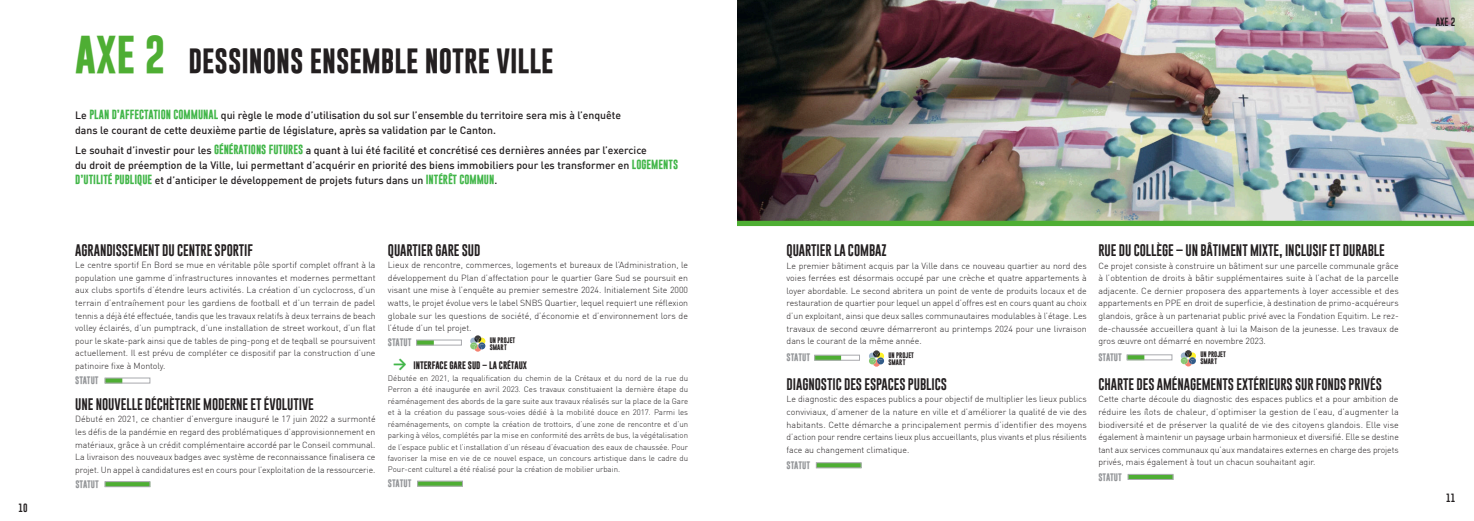
<style>
.page{position:relative;width:1474px;height:521px;background:#fff}
.page>*{position:absolute;margin:0;border:0;box-sizing:border-box;transform-origin:0 0}
.t1{font:700 38.5px "Gobold";color:#4eae33}
.t2{font:700 25.38px "Gobold";color:#231f20}
.t3{font:12.25px "Gobold";letter-spacing:-.005em;color:#231f20}
.t4{font:500 10.5px/14.9px "DIN";color:#231f20}
.t5{font:300 8.75px/12.6px "DIN";color:#231f20;text-align:justify}
.t6{font:8.75px "Gobold";color:#231f20}
.t7{font:300 7.88px/11.5px "DIN";color:#231f20;text-align:justify}
.t8{font:700 7.88px "Gobold";color:#939598}
.t9{font:700 7.88px "Gobold";color:#231f20}
.t10{font:700 5.86px/7px "Gobold";color:#231f20}
.s1{font-family:"Gobold";font-weight:700;font-size:9.62px;color:#42b649}
.s2{font-family:"Calibri";font-size:15.75px;color:#42b649}
</style>
<div class="page">
<img style="left:737px;top:0;width:736px;height:221px">
<div style="left:737px;top:221px;width:736px;height:5px;background:#4eae33"></div>
<div style="left:105px;top:378px;width:17px;height:5px;background:#4eae33"></div>
<div style="left:105px;top:378px;width:45px;height:5px;border:1px solid #a8a9ad"></div>
<div style="left:105px;top:482px;width:45px;height:5px;background:#4eae33"></div>
<div style="left:105px;top:481px;width:45px;height:6px;border:1px solid #a8a9ad"></div>
<div style="left:816px;top:463px;width:45px;height:5px;background:#4eae33"></div>
<div style="left:816px;top:462px;width:45px;height:6px;border:1px solid #a8a9ad"></div>
<div style="left:416px;top:340px;width:18px;height:5px;background:#4eae33"></div>
<div style="left:416px;top:340px;width:46px;height:5px;border:1px solid #a8a9ad"></div>
<svg style="left:470px;top:335px;width:15px;height:17px"></svg>
<div style="left:814px;top:355px;width:27px;height:5px;background:#4eae33"></div>
<div style="left:814px;top:355px;width:45px;height:5px;border:1px solid #a8a9ad"></div>
<svg style="left:869px;top:350px;width:15px;height:17px"></svg>
<div style="left:1126px;top:355px;width:18px;height:5px;background:#4eae33"></div>
<div style="left:1126px;top:354px;width:46px;height:6px;border:1px solid #a8a9ad"></div>
<svg style="left:1180px;top:350px;width:15px;height:16px"></svg>
<div style="left:1127px;top:474px;width:46px;height:6px;background:#4eae33"></div>
<div style="left:1127px;top:474px;width:46px;height:6px;border:1px solid #a8a9ad"></div>
<div style="left:417px;top:481px;width:46px;height:5px;background:#4eae33"></div>
<div style="left:417px;top:481px;width:46px;height:5px;border:1px solid #a8a9ad"></div>
<p class="t6" style="left:19px;top:502px;width:11px">10</p>
<h1 class="t1" style="left:75px;top:34px;width:92px">AXE 2</h1>
<h2 class="t2" style="left:189px;top:47px;width:366px">DESSINONS ENSEMBLE NOTRE VILLE</h2>
<p class="t4" style="left:75px;top:108px;width:547px">Le <span class="s1">PLAN D’AFFECTATION COMMUNAL</span> qui règle le mode d’utilisation du sol sur l’ensemble du territoire sera mis à l’enquête dans le courant de cette deuxième partie de législature, après sa validation par le Canton.</p>
<p class="t4" style="left:75px;top:143px;width:604px">Le souhait d’investir pour les <span class="s1">GÉNÉRATIONS FUTURES</span> a quant à lui été facilité et concrétisé ces dernières années par l’exercice<br>du droit de préemption de la Ville, lui permettant d’acquérir en priorité des biens immobiliers pour les transformer en <span class="s1">LOGEMENTS<br>D’UTILITÉ PUBLIQUE</span> et d’anticiper le développement de projets futurs dans un <span class="s1">INTÉRÊT COMMUN</span>.</p>
<h3 class="t3" style="left:75px;top:242px;width:179px">AGRANDISSEMENT DU CENTRE SPORTIF</h3>
<p class="t5" style="left:75px;top:259px;width:302px">Le centre sportif En Bord se mue en véritable pôle sportif complet offrant à la population une gamme d’infrastructures innovantes et modernes permettant aux clubs sportifs d’étendre leurs activités. La création d’un cyclocross, d’un terrain d’entraînement pour les gardiens de football et d’un terrain de padel tennis a déjà été effectuée, tandis que les travaux relatifs à deux terrains de beach volley éclairés, d’un pumptrack, d’une installation de street workout, d’un flat pour le skate-park ainsi que de tables de ping-pong et de teqball se poursuivent actuellement. Il est prévu de compléter ce dispositif par la construction d’une patinoire fixe à Montoly.</p>
<p class="t8" style="left:75px;top:376px;width:25px">STATUT</p>
<h3 class="t3" style="left:75px;top:396px;width:240px">UNE NOUVELLE DÉCHÈTERIE MODERNE ET ÉVOLUTIVE</h3>
<p class="t5" style="left:75px;top:414px;width:302px">Débuté en 2021, ce chantier d’envergure inauguré le 17 juin 2022 a surmonté les défis de la pandémie en regard des problématiques d’approvisionnement en matériaux, grâce à un crédit complémentaire accordé par le Conseil communal.<br>La livraison des nouveaux badges avec système de reconnaissance finalisera ce projet. Un appel à candidatures est en cours pour l’exploitation de la ressourcerie.</p>
<p class="t8" style="left:75px;top:480px;width:25px">STATUT</p>
<h3 class="t3" style="left:1098px;top:243px;width:288px">RUE DU COLLÈGE – UN BÂTIMENT MIXTE, INCLUSIF ET DURABLE</h3>
<p class="t5" style="left:1098px;top:260px;width:302px">Ce projet consiste à construire un bâtiment sur une parcelle communale grâce à l’obtention de droits à bâtir supplémentaires suite à l’achat de la parcelle adjacente. Ce dernier proposera des appartements à loyer accessible et des appartements en PPE en droit de superficie, à destination de primo-acquéreurs glandois, grâce à un partenariat public privé avec la Fondation Equitim. Le rez&shy;de-chaussée accueillera quant à lui la Maison de la jeunesse. Les travaux de gros œuvre ont démarré en novembre 2023.</p>
<h3 class="t3" style="left:388px;top:242px;width:94px">QUARTIER GARE SUD</h3>
<p class="t5" style="left:388px;top:259px;width:302px">Lieux de rencontre, commerces, logements et bureaux de l’Administration, le développement du Plan d’affectation pour le quartier Gare Sud se poursuit en visant une mise à l’enquête au premier semestre 2024. Initialement Site 2000 watts, le projet évolue vers le label SNBS Quartier, lequel requiert une réflexion globale sur les questions de société, d’économie et d’environnement lors de l’étude d’un tel projet.</p>
<p class="t9" style="left:393px;top:361px;width:136px"><span class="s2">→</span> INTERFACE GARE SUD – LA CRÉTAUX</p>
<p class="t7" style="left:388px;top:372px;width:302px">Débutée en 2021, la requalification du chemin de la Crétaux et du nord de la rue du Perron a été inaugurée en avril 2023. Ces travaux constituaient la dernière étape du réaménagement des abords de la gare suite aux travaux réalisés sur la place de la Gare et à la création du passage sous-voies dédié à la mobilité douce en 2017. Parmi les réaménagements, on compte la création de trottoirs, d’une zone de rencontre et d’un parking à vélos, complétés par la mise en conformité des arrêts de bus, la végétalisation de l’espace public et l’installation d’un réseau d’évacuation des eaux de chaussée. Pour favoriser la mise en vie de ce nouvel espace, un concours artistique dans le cadre du Pour-cent culturel a été réalisé pour la création de mobilier urbain.</p>
<h3 class="t3" style="left:786px;top:376px;width:162px">DIAGNOSTIC DES ESPACES PUBLICS</h3>
<h3 class="t3" style="left:786px;top:243px;width:102px">QUARTIER LA COMBAZ</h3>
<p class="t5" style="left:786px;top:260px;width:302px">Le premier bâtiment acquis par la Ville dans ce nouveau quartier au nord des voies ferrées est désormais occupé par une crèche et quatre appartements à loyer abordable. Le second abritera un point de vente de produits locaux et de restauration de quartier pour lequel un appel d’offres est en cours quant au choix d’un exploitant, ainsi que deux salles communautaires modulables à l’étage. Les travaux de second œuvre démarreront au printemps 2024 pour une livraison dans le courant de la même année.</p>
<p class="t10" style="left:490px;top:337px;width:27px">UN PROJET<br>SMART</p>
<p class="t8" style="left:388px;top:338px;width:25px">STATUT</p>
<p class="t8" style="left:786px;top:353px;width:25px">STATUT</p>
<p class="t10" style="left:1200px;top:351px;width:27px">UN PROJET<br>SMART</p>
<p class="t10" style="left:888px;top:352px;width:27px">UN PROJET<br>SMART</p>
<p class="t8" style="left:1098px;top:353px;width:25px">STATUT</p>
<h3 class="t3" style="left:1098px;top:376px;width:285px">CHARTE DES AMÉNAGEMENTS EXTÉRIEURS SUR FONDS PRIVÉS</h3>
<p class="t5" style="left:1098px;top:393px;width:302px">Cette charte découle du diagnostic des espaces publics et a pour ambition de réduire les îlots de chaleur, d’optimiser la gestion de l’eau, d’augmenter la biodiversité et de préserver la qualité de vie des citoyens glandois. Elle vise également à maintenir un paysage urbain harmonieux et diversifié. Elle se destine tant aux services communaux qu’aux mandataires externes en charge des projets privés, mais également à tout un chacun souhaitant agir.</p>
<p class="t5" style="left:786px;top:393px;width:302px">Le diagnostic des espaces publics a pour objectif de multiplier les lieux publics conviviaux, d’amener de la nature en ville et d’améliorer la qualité de vie des habitants. Cette démarche a principalement permis d’identifier des moyens d’action pour rendre certains lieux plus accueillants, plus vivants et plus résilients face au changement climatique.</p>
<p class="t8" style="left:786px;top:461px;width:25px">STATUT</p>
<p class="t8" style="left:1098px;top:472px;width:25px">STATUT</p>
<p class="t8" style="left:388px;top:479px;width:25px">STATUT</p>
<p class="t6" style="left:1435px;top:17px;width:21px">AXE 2</p>
<p class="t6" style="left:1446px;top:493px;width:11px">11</p>
</div>
